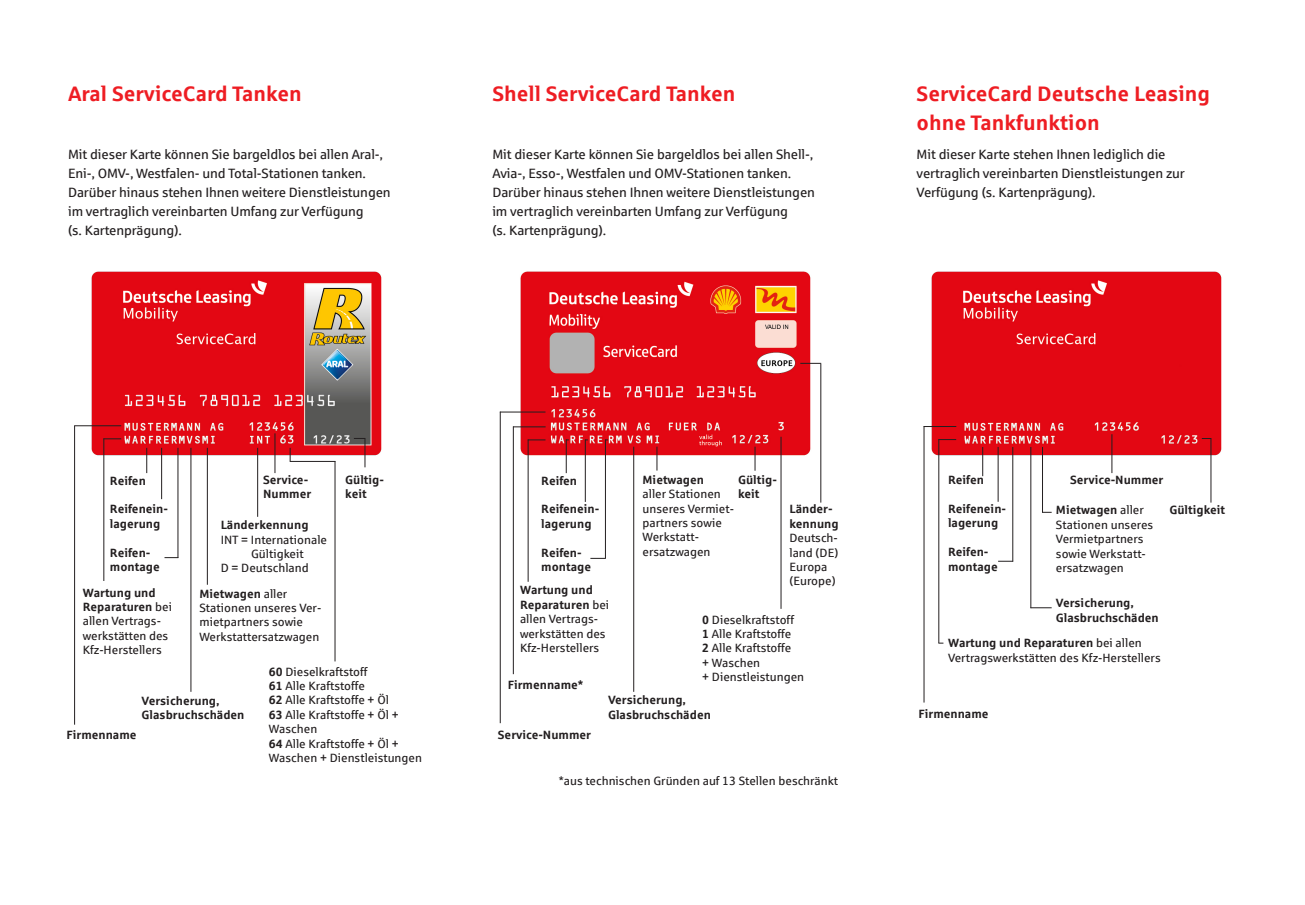
<style>
.page{position:relative;width:1305px;height:905px;background:#fff}
.page>*{position:absolute;margin:0;border:0;box-sizing:border-box;transform-origin:0 0}
.t1{font:700 21px/28.7px "Sparkasse Rg";color:#ee1d23}
.t2{font:13.5px/19.2px "Sparkasse Rg";letter-spacing:-.01em;color:#231f20}
.t3{font:12px/14.4px "Sparkasse Rg";color:#231f20}
.t4{font:700 12px/14.4px "Sparkasse Rg";color:#231f20}
.s1{font-weight:700}
</style>
<div class="page">
<img style="left:91px;top:271px;width:291px;height:186px">
<svg style="left:146px;top:448px;width:1px;height:25px"></svg>
<hr style="left:161px;top:448px;width:1px;height:51px;background:#231f20">
<hr style="left:178px;top:448px;width:1px;height:110px;background:#231f20">
<hr style="left:257px;top:448px;width:1px;height:69px;background:#231f20">
<hr style="left:274px;top:433px;width:1px;height:40px;background:#231f20">
<svg style="left:290px;top:448px;width:1px;height:13px"></svg>
<hr style="left:207px;top:448px;width:1px;height:137px;background:#231f20">
<hr style="left:190px;top:448px;width:1px;height:244px;background:#231f20">
<svg style="left:164px;top:557px;width:14px;height:1px"></svg>
<svg style="left:104px;top:438px;width:17px;height:1px"></svg>
<hr style="left:103px;top:438px;width:1px;height:143px;background:#231f20">
<hr style="left:75px;top:425px;width:46px;height:1px;background:#231f20">
<hr style="left:74px;top:425px;width:1px;height:300px;background:#231f20">
<hr style="left:290px;top:461px;width:45px;height:1px;background:#231f20">
<hr style="left:335px;top:461px;width:1px;height:200px;background:#231f20">
<svg style="left:354px;top:438px;width:11px;height:29px"></svg>
<img style="left:519px;top:271px;width:292px;height:186px">
<hr style="left:566px;top:439px;width:1px;height:34px;background:#231f20">
<hr style="left:585px;top:439px;width:1px;height:63px;background:#231f20">
<hr style="left:605px;top:439px;width:1px;height:120px;background:#231f20">
<hr style="left:820px;top:364px;width:1px;height:139px;background:#231f20">
<svg style="left:754px;top:447px;width:1px;height:24px"></svg>
<svg style="left:656px;top:447px;width:1px;height:23px"></svg>
<hr style="left:633px;top:447px;width:1px;height:245px;background:#231f20">
<svg style="left:529px;top:439px;width:16px;height:1px"></svg>
<hr style="left:528px;top:439px;width:1px;height:143px;background:#231f20">
<hr style="left:500px;top:412px;width:45px;height:1px;background:#231f20">
<hr style="left:500px;top:412px;width:1px;height:311px;background:#231f20">
<hr style="left:780px;top:437px;width:1px;height:172px;background:#231f20">
<svg style="left:800px;top:363px;width:21px;height:1px"></svg>
<hr style="left:513px;top:426px;width:32px;height:1px;background:#231f20">
<hr style="left:513px;top:426px;width:1px;height:248px;background:#231f20">
<img style="left:931px;top:271px;width:291px;height:186px">
<svg style="left:982px;top:447px;width:1px;height:29px"></svg>
<hr style="left:997px;top:447px;width:1px;height:55px;background:#231f20">
<hr style="left:1012px;top:447px;width:1px;height:114px;background:#231f20">
<hr style="left:1210px;top:438px;width:1px;height:65px;background:#231f20">
<hr style="left:1042px;top:447px;width:1px;height:66px;background:#231f20">
<hr style="left:1030px;top:447px;width:1px;height:161px;background:#231f20">
<svg style="left:939px;top:439px;width:17px;height:1px"></svg>
<hr style="left:938px;top:439px;width:1px;height:204px;background:#231f20">
<hr style="left:1111px;top:434px;width:1px;height:39px;background:#231f20">
<hr style="left:923px;top:426px;width:33px;height:1px;background:#231f20">
<hr style="left:923px;top:426px;width:1px;height:276px;background:#231f20">
<svg style="left:1030px;top:607px;width:21px;height:1px"></svg>
<svg style="left:998px;top:561px;width:15px;height:1px"></svg>
<svg style="left:590px;top:558px;width:15px;height:1px"></svg>
<h1 class="t1" style="left:68px;top:79px;width:235px">Aral ServiceCard Tanken</h1>
<p class="t2" style="left:68px;top:144px;width:324px">Mit dieser Karte können Sie bargeldlos bei allen Aral-, Eni-, OMV-, Westfalen- und Total-Stationen tanken.<br>Darüber hinaus stehen Ihnen weitere Dienstleistungen im vertraglich vereinbarten Umfang zur Verfügung<br>(s. Kartenprägung).</p>
<h1 class="t1" style="left:492px;top:79px;width:245px">Shell ServiceCard Tanken</h1>
<p class="t2" style="left:492px;top:144px;width:324px">Mit dieser Karte können Sie bargeldlos bei allen Shell-, Avia-, Esso-, Westfalen und OMV-Stationen tanken.<br>Darüber hinaus stehen Ihnen weitere Dienstleistungen im vertraglich vereinbarten Umfang zur Verfügung<br>(s. Kartenprägung).</p>
<h1 class="t1" style="left:916px;top:79px;width:295px">ServiceCard Deutsche Leasing ohne Tankfunktion</h1>
<p class="t2" style="left:916px;top:144px;width:270px">Mit dieser Karte stehen Ihnen lediglich die vertraglich vereinbarten Dienstleistungen zur<br>Verfügung (s. Kartenprägung).</p>
<p class="t4" style="left:110px;top:473px;width:37px">Reifen</p>
<p class="t4" style="left:110px;top:501px;width:60px">Reifenein&shy;lagerung</p>
<p class="t4" style="left:110px;top:545px;width:51px">Reifen&shy;montage</p>
<p class="t4" style="left:263px;top:472px;width:50px">Service-<br>Nummer</p>
<p class="t4" style="left:345px;top:472px;width:40px">Gültig&shy;keit</p>
<p class="t4" style="left:221px;top:517px;width:89px">Länderkennung</p>
<p class="t3" style="left:221px;top:532px;width:108px">INT = Internationale</p>
<p class="t3" style="left:251px;top:546px;width:54px">Gültigkeit</p>
<p class="t3" style="left:221px;top:561px;width:90px">D = Deutschland</p>
<p class="t3" style="left:83px;top:585px;width:91px"><span class="s1">Wartung und<br>Reparaturen</span> bei allen Vertrags&shy;werkstätten des<br>Kfz-Herstellers</p>
<p class="t3" style="left:199px;top:586px;width:123px"><span class="s1">Mietwagen</span> aller<br>Stationen unseres Ver&shy;mietpartners sowie<br>Werkstattersatzwagen</p>
<p class="t3" style="left:269px;top:664px;width:155px"><span class="s1">60</span> Dieselkraftstoff<br><span class="s1">61</span> Alle Kraftstoffe<br><span class="s1">62</span> Alle Kraftstoffe + Öl<br><span class="s1">63</span> Alle Kraftstoffe + Öl +<br>Waschen<br><span class="s1">64</span> Alle Kraftstoffe + Öl +<br>Waschen + Dienstleistungen</p>
<p class="t4" style="left:142px;top:693px;width:104px">Versicherung,<br>Glasbruchschäden</p>
<p class="t4" style="left:67px;top:727px;width:71px">Firmenname</p>
<p class="t4" style="left:541px;top:473px;width:37px">Reifen</p>
<p class="t4" style="left:541px;top:501px;width:60px">Reifenein&shy;lagerung</p>
<p class="t4" style="left:541px;top:545px;width:51px">Reifen&shy;montage</p>
<p class="t3" style="left:520px;top:583px;width:91px"><span class="s1">Wartung und<br>Reparaturen</span> bei allen Vertrags&shy;werkstätten des<br>Kfz-Herstellers</p>
<p class="t4" style="left:508px;top:677px;width:77px">Firmenname*</p>
<p class="t4" style="left:738px;top:472px;width:40px">Gültig&shy;keit</p>
<p class="t4" style="left:642px;top:472px;width:63px">Mietwagen</p>
<p class="t3" style="left:642px;top:486px;width:93px">aller Stationen unseres Vermiet&shy;partners sowie<br>Werkstatt&shy;ersatzwagen</p>
<p class="t4" style="left:789px;top:501px;width:51px">Länder&shy;kennung</p>
<p class="t3" style="left:789px;top:530px;width:50px">Deutsch&shy;land (DE)<br>Europa (Europe)</p>
<p class="t3" style="left:702px;top:612px;width:103px"><span class="s1">0</span> Dieselkraftstoff<br><span class="s1">1</span> Alle Kraftstoffe<br><span class="s1">2</span> Alle Kraftstoffe<br>+ Waschen<br>+ Dienstleistungen</p>
<p class="t4" style="left:498px;top:727px;width:95px">Service-Nummer</p>
<p class="t4" style="left:608px;top:692px;width:104px">Versicherung,<br>Glasbruchschäden</p>
<p class="t3" style="left:559px;top:773px;width:281px">*aus technischen Gründen auf 13 Stellen beschränkt</p>
<p class="t4" style="left:948px;top:472px;width:37px">Reifen</p>
<p class="t4" style="left:948px;top:501px;width:60px">Reifenein&shy;lagerung</p>
<p class="t4" style="left:948px;top:544px;width:51px">Reifen&shy;montage</p>
<p class="t4" style="left:1070px;top:472px;width:95px">Service-Nummer</p>
<p class="t3" style="left:1056px;top:503px;width:99px"><span class="s1">Mietwagen</span> aller<br>Stationen unseres<br>Vermietpartners sowie Werkstatt&shy;ersatzwagen</p>
<p class="t4" style="left:1169px;top:502px;width:57px">Gültigkeit</p>
<p class="t4" style="left:1056px;top:595px;width:104px">Versicherung,<br>Glasbruchschäden</p>
<p class="t3" style="left:948px;top:636px;width:214px"><span class="s1">Wartung und Reparaturen</span> bei allen<br>Vertragswerkstätten des Kfz-Herstellers</p>
<p class="t4" style="left:918px;top:706px;width:71px">Firmenname</p>
</div>
